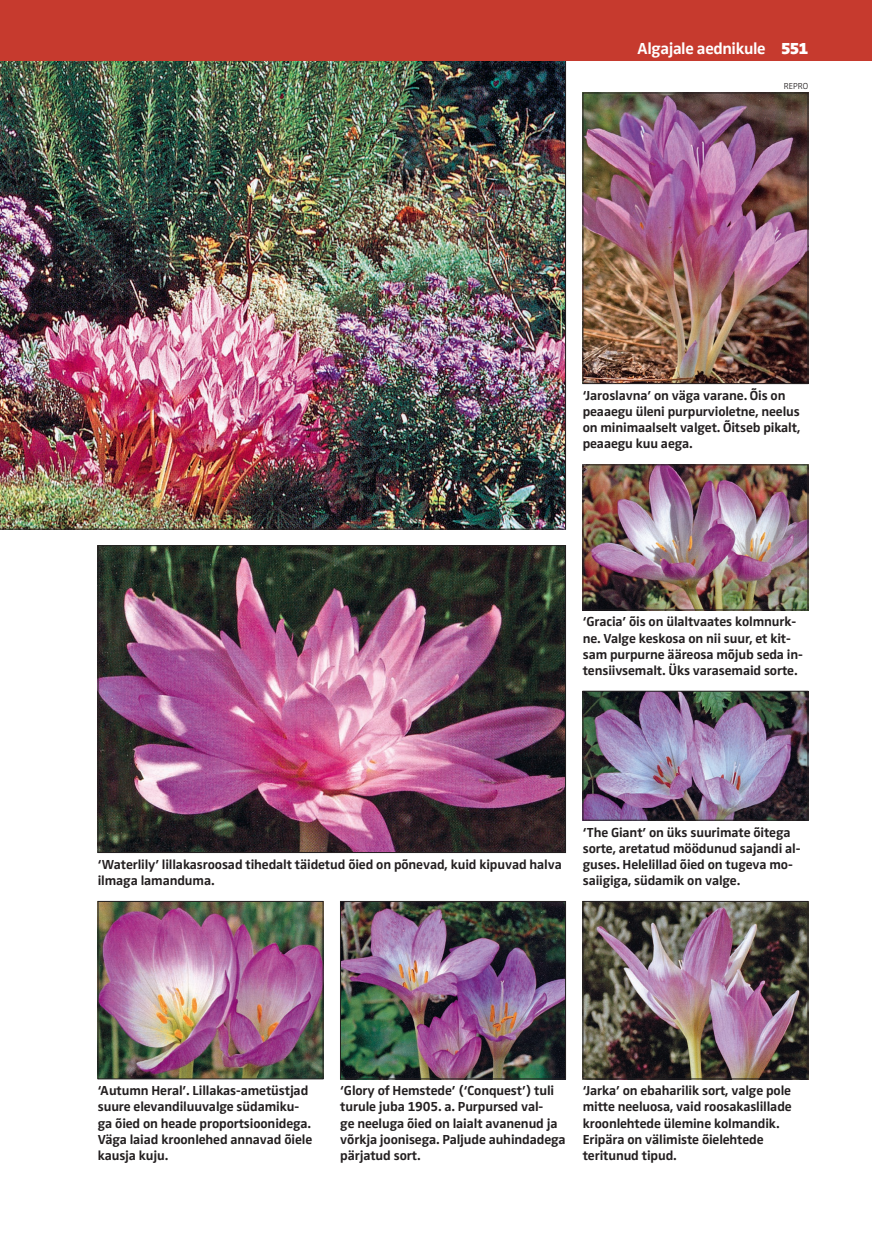
<style>
.page{position:relative;width:872px;height:1234px;background:#fff}
.page>*{position:absolute;margin:0;border:0;box-sizing:border-box;transform-origin:0 0}
.t1{font:700 16.5px "Zwo Pro";letter-spacing:-.025em;color:#fff}
.t2{font:700 13.5px/16.2px "Zwo Pro";letter-spacing:-.01em;color:#231f20}
.t3{font:300 9px "Zwo Pro";color:#231f20}
.s1{font-weight:900}
</style>
<div class="page">
<img style="left:100px;top:903px;width:221px;height:173px">
<div style="left:98px;top:901px;width:225px;height:177px;border:1px solid #231f20"></div>
<img style="left:342px;top:903px;width:222px;height:173px">
<div style="left:340px;top:901px;width:226px;height:177px;border:1px solid #231f20"></div>
<img style="left:585px;top:95px;width:221px;height:287px">
<div style="left:583px;top:93px;width:225px;height:291px;border:1px solid #231f20"></div>
<img style="left:585px;top:466px;width:221px;height:142px">
<div style="left:583px;top:464px;width:225px;height:146px;border:1px solid #231f20"></div>
<img style="left:585px;top:903px;width:221px;height:173px">
<div style="left:583px;top:901px;width:225px;height:177px;border:1px solid #231f20"></div>
<img style="left:585px;top:693px;width:221px;height:125px">
<div style="left:583px;top:691px;width:225px;height:129px;border:1px solid #231f20"></div>
<img style="left:100px;top:547px;width:464px;height:303px">
<div style="left:98px;top:545px;width:468px;height:307px;border:1px solid #231f20"></div>
<img style="left:0;top:60px;width:566px;height:469px">
<div style="left:0;top:0;width:872px;height:60px;background:#c63a2e"></div>
<p class="t1" style="left:637px;top:39px;width:172px">Algajale aednikule <span class="s1">551</span></p>
<p class="t3" style="left:783px;top:81px;width:26px">REPRO</p>
<p class="t2" style="left:583px;top:387px;width:219px">‘Jaroslavna’ on väga varane. Õis on peaaegu üleni purpurvioletne, neelus on minimaalselt valget. Õitseb pikalt, peaaegu kuu aega.</p>
<p class="t2" style="left:583px;top:614px;width:222px">‘Gracia’ õis on ülaltvaates kolmnurk&shy;ne. Valge keskosa on nii suur, et kit&shy;sam purpurne ääreosa mõjub seda in&shy;tensiivsemalt. Üks varasemaid sorte.</p>
<p class="t2" style="left:98px;top:856px;width:465px">‘Waterlily’ lillakasroosad tihedalt täidetud õied on põnevad, kuid kipuvad halva ilmaga lamanduma.</p>
<p class="t2" style="left:583px;top:824px;width:219px">‘The Giant’ on üks suurimate õitega sorte, aretatud möödunud sajandi al&shy;guses. Helelillad õied on tugeva mo&shy;saiigiga, südamik on valge.</p>
<p class="t2" style="left:98px;top:1082px;width:216px">‘Autumn Heral’. Lillakas-ametüstjad suure elevandiluuvalge südamiku&shy;ga õied on heade proportsioonidega.<br>Väga laiad kroonlehed annavad õiele kausja kuju.</p>
<p class="t2" style="left:340px;top:1082px;width:227px">‘Glory of Hemstede’ (‘Conquest’) tuli turule juba 1905. a. Purpursed val-<br>ge neeluga õied on laialt avanenud ja võrkja joonisega. Paljude auhindadega pärjatud sort.</p>
<p class="t2" style="left:583px;top:1082px;width:210px">‘Jarka’ on ebaharilik sort, valge pole mitte neeluosa, vaid roosakaslillade kroonlehtede ülemine kolmandik.<br>Eripära on välimiste õielehtede teritunud tipud.</p>
</div>
